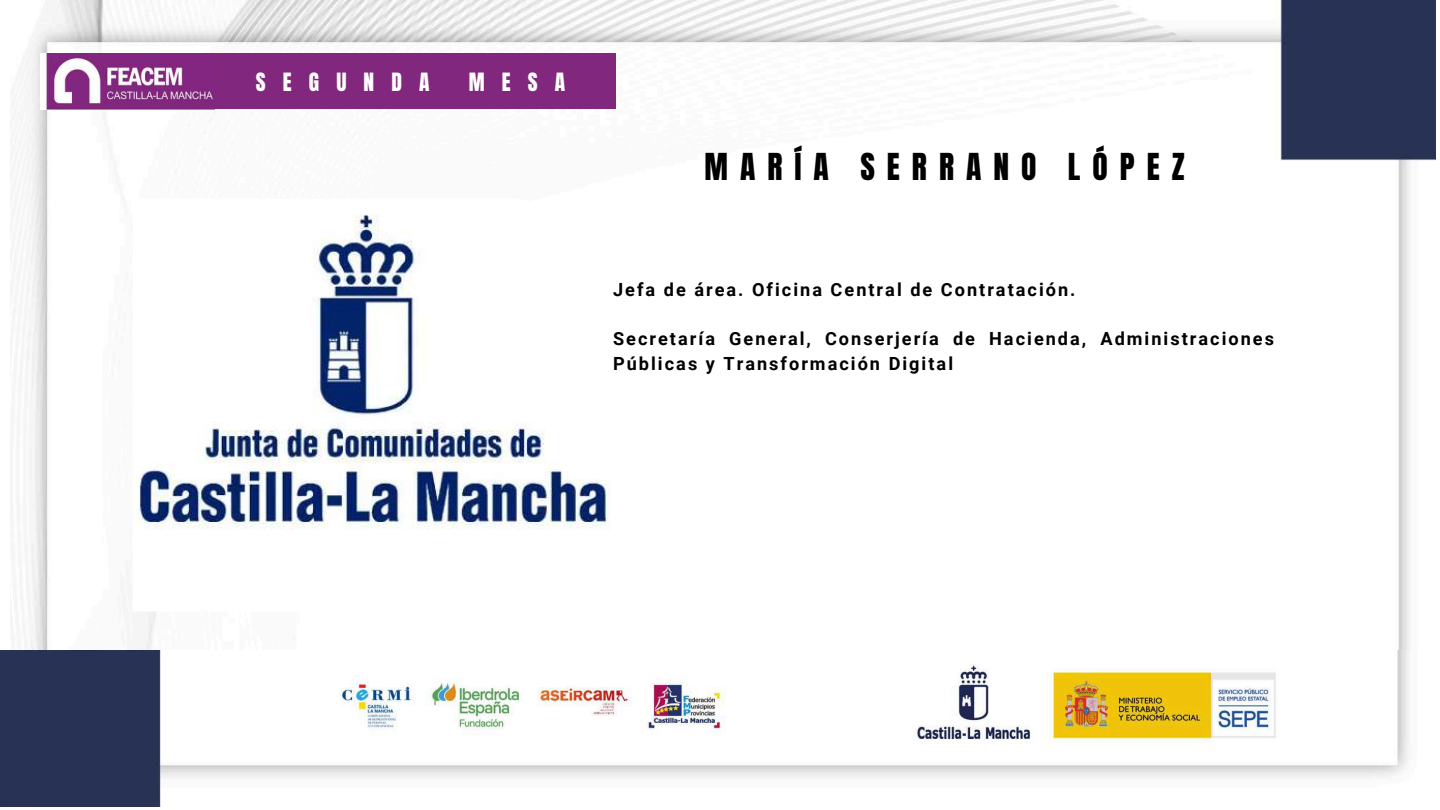
<style>
.page{position:relative;width:1440px;height:810px;background:#fff}
.page>*{position:absolute;margin:0;border:0;box-sizing:border-box;transform-origin:0 0}
.t1{font:31.6px "Anton";letter-spacing:.38em;color:#000}
.t2{font:21.4px "Anton";letter-spacing:.8em;color:#fff}
.t3{font:700 18.1px/24.8px "Roboto";letter-spacing:.11em;color:#000}
</style>
<div class="page">
<img style="left:10px;top:0;width:1426px;height:650px">
<img style="left:0;top:650px;width:1409px;height:156px">
<img style="left:133px;top:198px;width:480px;height:414px">
<div style="left:150px;top:53px;width:466px;height:56px;background:#81287e"></div>
<img style="left:41px;top:53px;width:173px;height:56px">
<img style="left:322px;top:660px;width:962px;height:95px">
<p class="t2" style="left:256px;top:67px;width:175px">SEGUNDA</p>
<p class="t2" style="left:469px;top:67px;width:98px">MESA</p>
<h1 class="t1" style="left:705px;top:144px;width:482px">MARÍA SERRANO LÓPEZ</h1>
<p class="t3" style="left:613px;top:277px;width:464px">Jefa de área. Oficina Central de Contratación.</p>
<p class="t3" style="left:613px;top:327px;width:663px">Secretaría General, Conserjería de Hacienda, Administraciones<br>Públicas y Transformación Digital</p>
</div>
